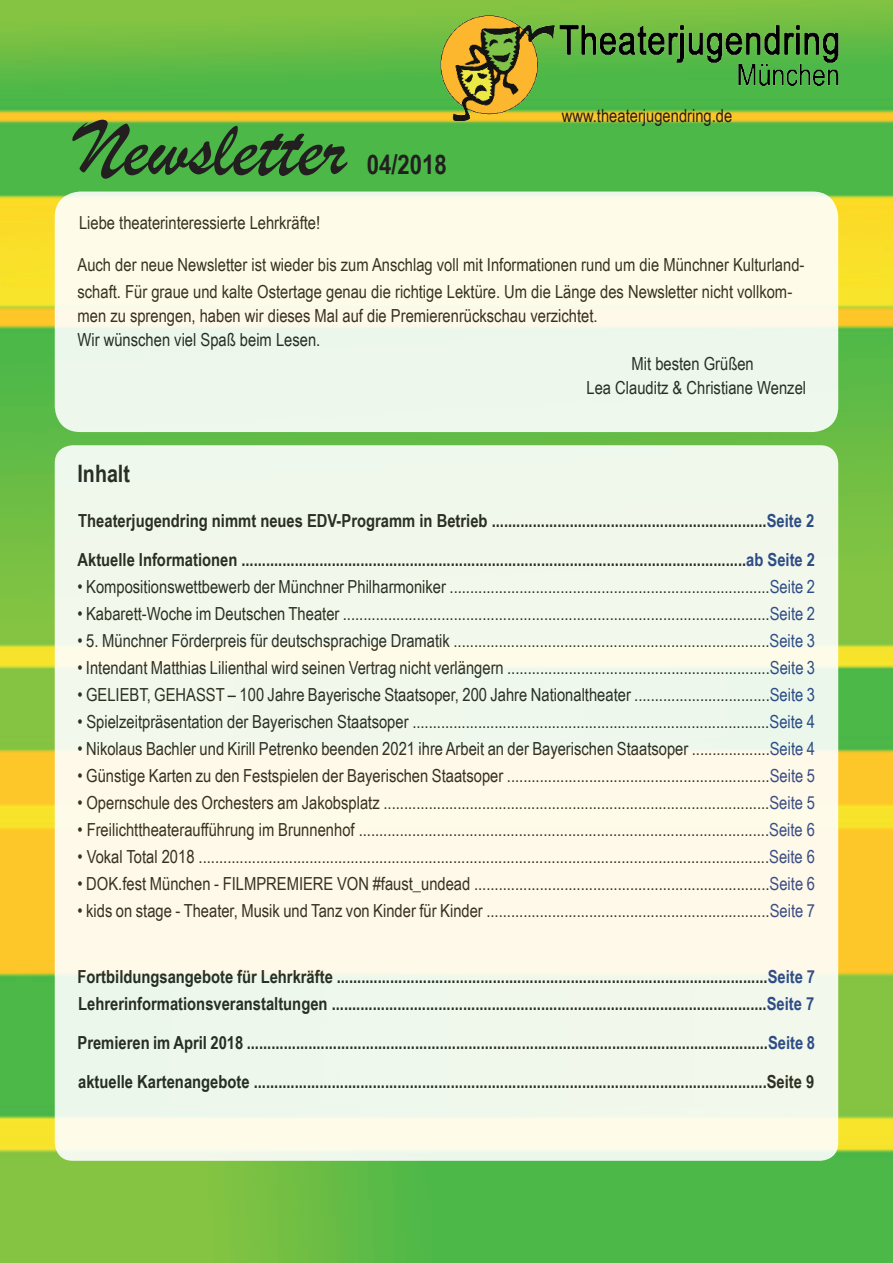
<style>
.page{position:relative;width:893px;height:1263px;background:#fff}
.page>*{position:absolute;margin:0;border:0;box-sizing:border-box;transform-origin:0 0}
.t1{font:82.5px "Brush Script";color:#231f20}
.t2{font:700 27px "Arial Narrow";color:#231f20}
.t3{font:700 24px "Arial Narrow";color:#231f20}
.t4{font:18px/24px "Arial Narrow";color:#231f20}
.t5{font:700 18px/39px "Arial Narrow";color:#231f20}
.s1{color:#253f8e}
</style>
<div class="page">
<img style="left:0;top:0;width:893px;height:1263px">
<img style="left:436px;top:14px;width:403px;height:111px">
<div style="left:55px;top:192px;width:783px;height:240px;background:linear-gradient(to right,#f6f9ea,#f7f9ea);border-radius:26px"></div>
<div style="left:55px;top:445px;width:783px;height:716px;background:#f2f8eb;border-radius:18px"></div>
<h1 class="t1" style="left:77px;top:99px;width:271px">Newsletter</h1>
<h2 class="t2" style="left:367px;top:144px;width:82px">04/2018</h2>
<p class="t4" style="left:562px;top:103px;width:172px">www.theaterjugendring.de</p>
<p class="t4" style="left:79px;top:210px;width:243px">Liebe theaterinteressierte Lehrkräfte!</p>
<p class="t4" style="left:78px;top:250px;width:728px;line-height:27px">Auch der neue Newsletter ist wieder bis zum Anschlag voll mit Informationen rund um die Münchner Kulturland&shy;schaft. Für graue und kalte Ostertage genau die richtige Lektüre. Um die Länge des Newsletter nicht vollkom-</p>
<p class="t4" style="left:78px;top:303px;width:522px">men zu sprengen, haben wir dieses Mal auf die Premierenrückschau verzichtet.<br>Wir wünschen viel Spaß beim Lesen.</p>
<p class="t4" style="left:586px;top:351px;width:221px;text-align:center">Mit besten Grüßen<br>Lea Clauditz &amp; Christiane Wenzel</p>
<h3 class="t3" style="left:78px;top:456px;width:54px">Inhalt</h3>
<p class="t5" style="left:78px;top:501px;width:739px">Theaterjugendring nimmt neues EDV-Programm in Betrieb ...................................................................<span class="s1">Seite 2<br></span>Aktuelle Informationen ...........................................................................................................................<span class="s1">ab Seite 2</span></p>
<p class="t4" style="left:78px;top:574px;width:739px">• Kompositionswettbewerb der Münchner Philharmoniker ..............................................................................<span class="s1">Seite 2</span></p>
<p class="t4" style="left:78px;top:601px;width:739px">• Kabarett-Woche im Deutschen Theater ........................................................................................................<span class="s1">Seite 2</span></p>
<p class="t4" style="left:78px;top:628px;width:739px">• 5. Münchner Förderpreis für deutschsprachige Dramatik .............................................................................<span class="s1">Seite 3</span></p>
<p class="t4" style="left:78px;top:655px;width:739px">• Intendant Matthias Lilienthal wird seinen Vertrag nicht verlängern ................................................................<span class="s1">Seite 3</span></p>
<p class="t4" style="left:78px;top:682px;width:739px">• GELIEBT, GEHASST – 100 Jahre Bayerische Staatsoper, 200 Jahre Nationaltheater .................................<span class="s1">Seite 3</span></p>
<p class="t4" style="left:78px;top:709px;width:739px">• Spielzeitpräsentation der Bayerischen Staatsoper .......................................................................................<span class="s1">Seite 4</span></p>
<p class="t4" style="left:78px;top:736px;width:739px">• Nikolaus Bachler und Kirill Petrenko beenden 2021 ihre Arbeit an der Bayerischen Staatsoper ...................<span class="s1">Seite 4</span></p>
<p class="t4" style="left:78px;top:763px;width:739px">• Günstige Karten zu den Festspielen der Bayerischen Staatsoper ................................................................<span class="s1">Seite 5</span></p>
<p class="t4" style="left:78px;top:790px;width:739px">• Opernschule des Orchesters am Jakobsplatz ..............................................................................................<span class="s1">Seite 5</span></p>
<p class="t4" style="left:78px;top:817px;width:739px">• Freilichttheateraufführung im Brunnenhof ....................................................................................................<span class="s1">Seite 6</span></p>
<p class="t4" style="left:78px;top:844px;width:739px">• Vokal Total 2018 ...........................................................................................................................................<span class="s1">Seite 6</span></p>
<p class="t4" style="left:78px;top:871px;width:739px">• DOK.fest München - FILMPREMIERE VON #faust_undead ........................................................................<span class="s1">Seite 6</span></p>
<p class="t4" style="left:78px;top:898px;width:739px">• kids on stage - Theater, Musik und Tanz von Kinder für Kinder .....................................................................<span class="s1">Seite 7</span></p>
<p class="t5" style="left:78px;top:963px;width:739px;line-height:27px">Fortbildungsangebote für Lehrkräfte .........................................................................................................<span class="s1">Seite 7<br></span>Lehrerinformationsveranstaltungen ..........................................................................................................<span class="s1">Seite 7</span></p>
<p class="t5" style="left:78px;top:1023px;width:739px">Premieren im April 2018 ...............................................................................................................................<span class="s1">Seite 8 </span>aktuelle Kartenangebote .............................................................................................................................Seite 9</p>
</div>
